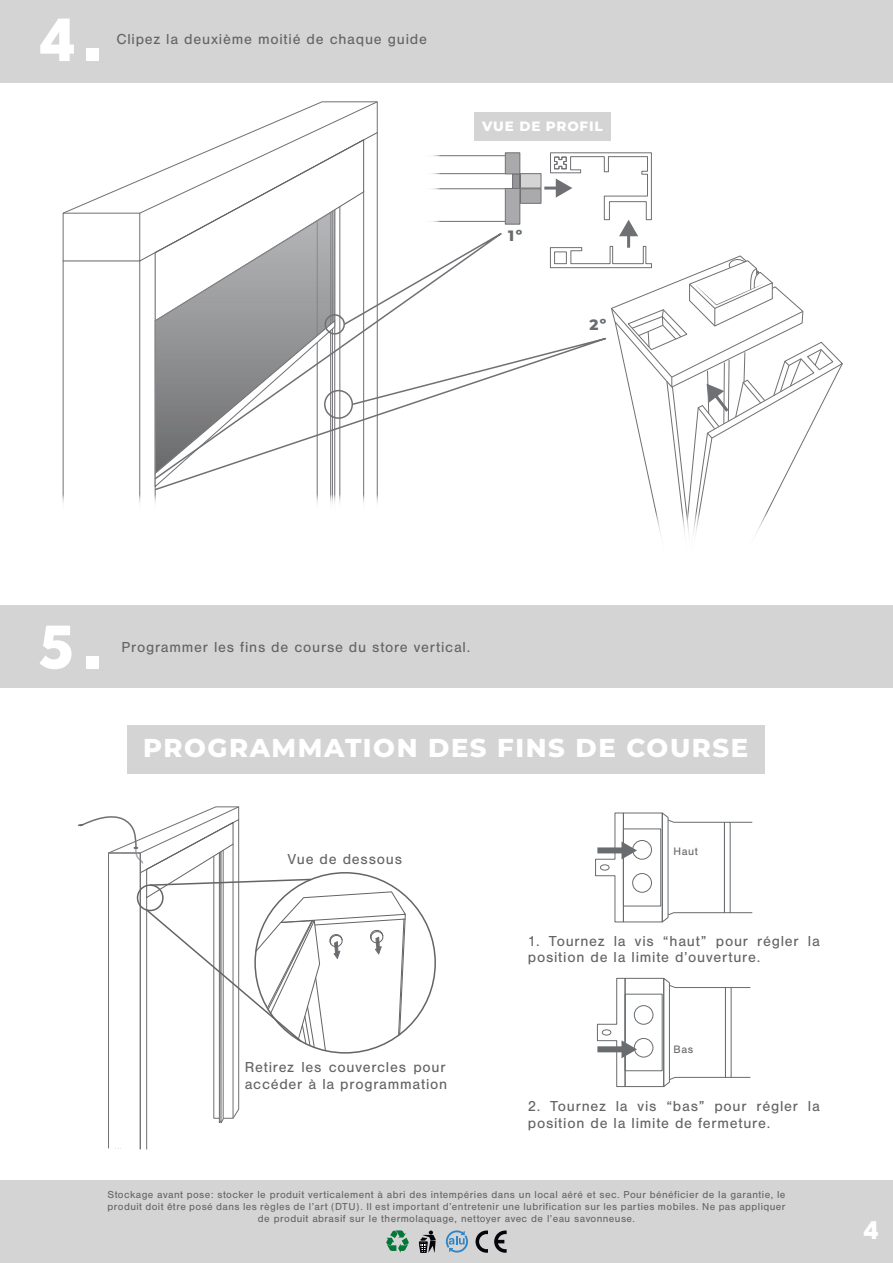
<style>
.page{position:relative;width:893px;height:1263px;background:#fff}
.page>*{position:absolute;margin:0;border:0;box-sizing:border-box;transform-origin:0 0}
.t1{font:800 67.5px "Effra";color:#fff}
.t2{font:800 28.5px "Effra";color:#fff}
.t3{font:800 25.8px "Montserrat";letter-spacing:.06em;color:#fff}
.t4{font:15px/16.5px "Nimbus San";letter-spacing:.05em;color:#656365}
.t5{font:800 15px "Montserrat";color:#686c6e}
.t6{font:800 13.5px "Montserrat";letter-spacing:.06em;color:#fff}
.t7{font:11.25px "Nimbus San";color:#656365}
.t8{font:11.1px "Nimbus San";color:#656365}
.t9{font:10.5px/12px "Nimbus San";letter-spacing:.04em;color:#656365;text-align:center}
</style>
<div class="page">
<div style="left:0;top:606px;width:893px;height:82px;background:#d5d4d5"></div>
<div style="left:0;top:0;width:893px;height:82px;background:#d5d4d5"></div>
<div style="left:0;top:1181px;width:893px;height:82px;background:#d5d4d5"></div>
<svg style="left:386px;top:1230px;width:23px;height:23px"></svg>
<svg style="left:418px;top:1230px;width:18px;height:23px"></svg>
<svg style="left:476px;top:1230px;width:12px;height:23px"></svg>
<svg style="left:494px;top:1230px;width:13px;height:23px"></svg>
<svg style="left:446px;top:1230px;width:22px;height:22px"></svg>
<div style="left:474px;top:112px;width:137px;height:28px;background:#d5d4d5"></div>
<svg style="left:62px;top:180px;width:316px;height:314px"></svg>
<hr style="left:334px;top:207px;width:1px;height:310px;background:#6f7073">
<hr style="left:339px;top:204px;width:1px;height:313px;background:#6f7073">
<hr style="left:330px;top:210px;width:1px;height:307px;background:#6f7073">
<hr style="left:332px;top:211px;width:1px;height:306px;background:#6f7073">
<div style="left:63px;top:213px;width:77px;height:304px;border:1px solid #6f7073"></div>
<hr style="left:155px;top:321px;width:1px;height:196px;background:#6f7073">
<hr style="left:63px;top:261px;width:77px;height:1px;background:#656365">
<svg style="left:139px;top:101px;width:239px;height:387px"></svg>
<svg style="left:62px;top:494px;width:3px;height:23px"></svg>
<svg style="left:138px;top:494px;width:3px;height:23px"></svg>
<svg style="left:154px;top:494px;width:2px;height:23px"></svg>
<svg style="left:316px;top:494px;width:2px;height:10px"></svg>
<svg style="left:363px;top:494px;width:2px;height:10px"></svg>
<svg style="left:376px;top:494px;width:2px;height:10px"></svg>
<svg style="left:330px;top:494px;width:11px;height:23px"></svg>
<div style="left:520px;top:173px;width:21px;height:15px;background:#d5d4d5;border:1px solid #6f7073"></div>
<div style="left:520px;top:188px;width:21px;height:16px;background:#aaaaac;border:1px solid #6f7073"></div>
<svg style="left:505px;top:152px;width:16px;height:64px"></svg>
<hr style="left:418px;top:155px;width:87px;height:1px;background:#6f7073">
<hr style="left:418px;top:173px;width:87px;height:1px;background:#6f7073">
<hr style="left:418px;top:188px;width:87px;height:1px;background:#6f7073">
<div style="left:416px;top:151px;width:24px;height:72px;background:#fff"></div>
<hr style="left:627px;top:233px;width:3px;height:15px;background:#6f7073">
<hr style="left:544px;top:187px;width:15px;height:3px;background:#6f7073">
<svg style="left:550px;top:152px;width:102px;height:84px"></svg>
<svg style="left:550px;top:246px;width:293px;height:265px"></svg>
<svg style="left:153px;top:326px;width:494px;height:165px"></svg>
<svg style="left:153px;top:216px;width:375px;height:265px"></svg>
<div style="left:623px;top:828px;width:38px;height:78px;border:1px solid #686c6e"></div>
<div style="left:632px;top:840px;width:20px;height:19px;border:1px solid #686c6e;border-radius:50%"></div>
<div style="left:632px;top:873px;width:20px;height:20px;border:1px solid #686c6e;border-radius:50%"></div>
<svg style="left:661px;top:812px;width:91px;height:111px"></svg>
<div style="left:625px;top:994px;width:37px;height:77px;border:1px solid #686c6e"></div>
<div style="left:634px;top:1005px;width:19px;height:20px;border:1px solid #686c6e;border-radius:50%"></div>
<div style="left:634px;top:1038px;width:19px;height:19px;border:1px solid #686c6e;border-radius:50%"></div>
<div style="left:625px;top:978px;width:39px;height:109px;border:1px solid #686c6e"></div>
<svg style="left:663px;top:977px;width:87px;height:110px"></svg>
<svg style="left:597px;top:977px;width:40px;height:110px"></svg>
<svg style="left:595px;top:812px;width:42px;height:111px"></svg>
<div style="left:128px;top:725px;width:637px;height:49px;background:#d5d4d5"></div>
<svg style="left:78px;top:806px;width:329px;height:344px"></svg>
<h1 class="t1" style="left:38px;top:-2px;width:66px">4.</h1>
<h3 class="t4" style="left:116px;top:31px;width:312px">Clipez la deuxième moitié de chaque guide</h3>
<p class="t6" style="left:482px;top:116px;width:122px">VUE DE PROFIL</p>
<h3 class="t5" style="left:508px;top:225px;width:16px">1º</h3>
<h3 class="t5" style="left:589px;top:313px;width:18px">2º</h3>
<h1 class="t1" style="left:38px;top:605px;width:66px">5.</h1>
<h3 class="t4" style="left:122px;top:639px;width:350px">Programmer les fins de course du store vertical.</h3>
<h3 class="t3" style="left:143px;top:729px;width:607px">PROGRAMMATION DES FINS DE COURSE</h3>
<h3 class="t4" style="left:288px;top:851px;width:116px">Vue de dessous</h3>
<h3 class="t4" style="left:245px;top:1059px;width:204px">Retirez les couvercles pour accéder à la programmation</h3>
<p class="t7" style="left:674px;top:845px;width:26px">Haut</p>
<h3 class="t4" style="left:528px;top:933px;width:294px">1. Tournez la vis “haut” pour régler la position de la limite d’ouverture.</h3>
<p class="t8" style="left:674px;top:1043px;width:21px">Bas</p>
<h3 class="t4" style="left:528px;top:1098px;width:293px">2. Tournez la vis “bas” pour régler la position de la limite de fermeture.</h3>
<p class="t9" style="left:108px;top:1189px;width:679px">Stockage avant pose: stocker le produit verticalement à abri des intempéries dans un local aéré et sec. Pour bénéficier de la garantie, le produit doit être posé dans les règles de l’art (DTU). Il est important d’entretenir une lubrification sur les parties mobiles. Ne pas appliquer de produit abrasif sur le thermolaquage, nettoyer avec de l’eau savonneuse.</p>
<h2 class="t2" style="left:863px;top:1213px;width:17px">4</h2>
</div>
